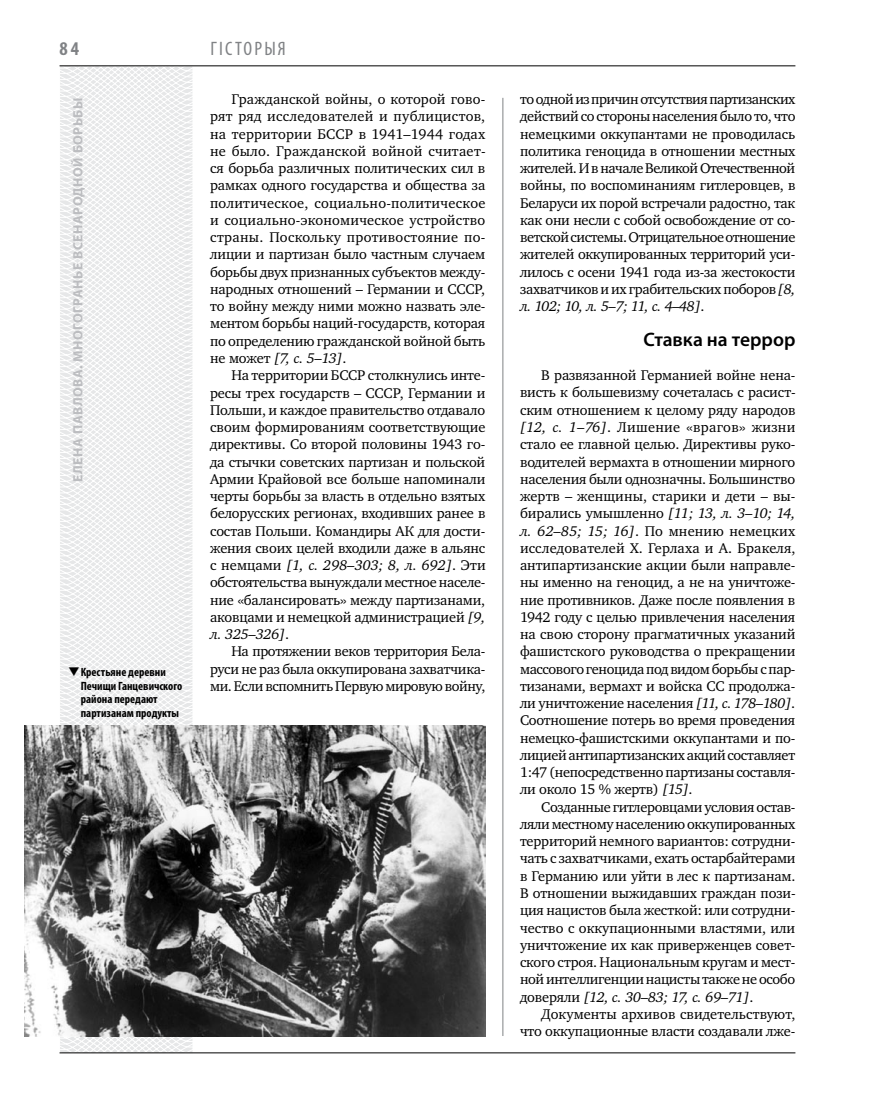
<style>
.page{position:relative;width:872px;height:1106px;background:#fff}
.page>*{position:absolute;margin:0;border:0;box-sizing:border-box;transform-origin:0 0}
.t1{font:600 19.5px "Myriad Pro";color:#000}
.t2{font:condensed 19.5px "Myriad Pro";color:#808285}
.t3{font:700 condensed 19.5px "Myriad Pro";color:#808285}
.t4{font:14.4px/17.2px "Charter C";letter-spacing:-.015em;color:#000;text-align:justify}
.t5{font:14.4px/17.2px "Charter C";letter-spacing:.005em;color:#000;text-align:right}
.t6{font:700 13.5px "Myriad Pro";letter-spacing:.04em;color:#bcbdc0}
.t7{font:700 condensed 12px/13.5px "Myriad Pro";color:#000}
.s1{font-style:italic}
</style>
<div class="page">
<svg style="left:24px;top:65px;width:227px;height:989px"></svg>
<hr style="left:502px;top:98px;width:1px;height:938px;background:#808285">
<hr style="left:60px;top:1052px;width:735px;height:1px;background:#000">
<hr style="left:60px;top:65px;width:735px;height:1px;background:#000">
<img style="left:24px;top:725px;width:461px;height:311px">
<svg style="left:80px;top:676px;width:12px;height:1px"></svg>
<h1 class="t3" style="left:60px;top:37px;width:21px">84</h1>
<p class="t6" style="left:69px;top:481px;width:386px;rotate:-90deg">Елена ПАВЛОВА. Многогранье всенародной борьбы</p>
<p class="t7" style="left:81px;top:665px;width:103px;text-indent:-13px">❑Крестьяне деревни<br>Печищи Ганцевичского района передают партизанам продукты</p>
<h1 class="t2" style="left:210px;top:37px;width:77px">гісто рыя</h1>
<p class="t4" style="left:210px;top:91px;width:277px;text-indent:21px">Гражданской войны, о которой гово&shy;рят ряд исследователей и публицистов, на территории БССР в 1941–1944 годах не было. Гражданской войной считает&shy;ся борьба различных политических сил в рамках одного государства и общества за политическое, социально-политическое и социально-экономическое устройство страны. Поскольку противостояние по&shy;лиции и партизан было частным случаем борьбы двух признанных субъектов между&shy;народных отношений – Германии и СССР, то войну между ними можно назвать эле&shy;ментом борьбы наций-государств, которая по определению гражданской войной быть не может <span class="s1">[7, с. 5–13]</span>.</p>
<p class="t4" style="left:210px;top:367px;width:277px;text-indent:21px">На территории БССР столкнулись инте&shy;ресы трех государств – СССР, Германии и Польши, и каждое правительство отдавало своим формированиям соответствующие директивы. Со второй половины 1943 го&shy;да стычки советских партизан и польской Армии Крайовой все больше напоминали черты борьбы за власть в отдельно взятых белорусских регионах, входивших ранее в состав Польши. Командиры АК для дости&shy;жения своих целей входили даже в альянс с немцами <span class="s1">[1, с. 298–303; 8, л. 692]</span>. Эти обстоятельства вынуждали местное населе&shy;ние «балансировать» между партизанами, аковцами и немецкой администрацией <span class="s1">[9, л. 325–326]</span>.</p>
<p class="t4" style="left:210px;top:643px;width:277px;text-indent:21px">На протяжении веков территория Бела&shy;руси не раз была оккупирована захватчика&shy;ми. Если вспомнить Первую мировую войну,</p>
<p class="t4" style="left:520px;top:91px;width:277px">то одной из причин отсутствия партизанских действий со стороны населения было то, что немецкими оккупантами не проводилась политика геноцида в отношении местных жителей. И в начале Великой Отечественной войны, по воспоминаниям гитлеровцев, в Беларуси их порой встречали радостно, так как они несли с собой освобождение от со&shy;ветской системы. Отрицательное отношение жителей оккупированных территорий уси&shy;лилось с осени 1941 года из-за жестокости захватчиков и их грабительских поборов <span class="s1">[8, л. 102; 10, л. 5–7; 11, с. 4–48]</span>.</p>
<h1 class="t1" style="left:643px;top:327px;width:153px">Ставка на террор</h1>
<p class="t4" style="left:520px;top:367px;width:277px;text-indent:21px">В развязанной Германией войне нена&shy;висть к большевизму сочеталась с расист&shy;ским отношением к целому ряду народов <span class="s1">[12, с. 1–76]</span>. Лишение «врагов» жизни стало ее главной целью. Директивы руко&shy;водителей вермахта в отношении мирного населения были однозначны. Большинство жертв – женщины, старики и дети – вы&shy;бирались умышленно <span class="s1">[11; 13, л. 3–10; 14, л. 62–85; 15; 16]</span>. По мнению немецких исследователей Х. Герлаха и А. Бракеля, антипартизанские акции были направле&shy;ны именно на геноцид, а не на уничтоже&shy;ние противников. Даже после появления в 1942 году с целью привлечения населения на свою сторону прагматичных указаний фашистского руководства о прекращении массового геноцида под видом борьбы с пар&shy;тизанами, вермахт и войска СС продолжа&shy;ли уничтожение населения <span class="s1">[11, с. 178–180]</span>.<br>Соотношение потерь во время проведения немецко-фашистскими оккупантами и по&shy;лицией антипартизанских акций составляет 1:47 (непосредственно партизаны составля&shy;ли около 15 % жертв) <span class="s1">[15]</span>.</p>
<p class="t4" style="left:520px;top:798px;width:277px;text-indent:21px">Созданные гитлеровцами условия остав&shy;ляли местному населению оккупированных территорий немного вариантов: сотрудни&shy;чать с захватчиками, ехать остарбайтерами в Германию или уйти в лес к партизанам.<br>В отношении выжидавших граждан пози&shy;ция нацистов была жесткой: или сотрудни&shy;чество с оккупационными властями, или уничтожение их как приверженцев совет&shy;ского строя. Национальным кругам и мест&shy;ной интеллигенции нацисты также не особо доверяли <span class="s1">[12, с. 30–83; 17, с. 69–71]</span>.</p>
<p class="t5" style="left:520px;top:1005px;width:277px">Документы архивов свидетельствуют, что оккупационные власти создавали лже-</p>
</div>
